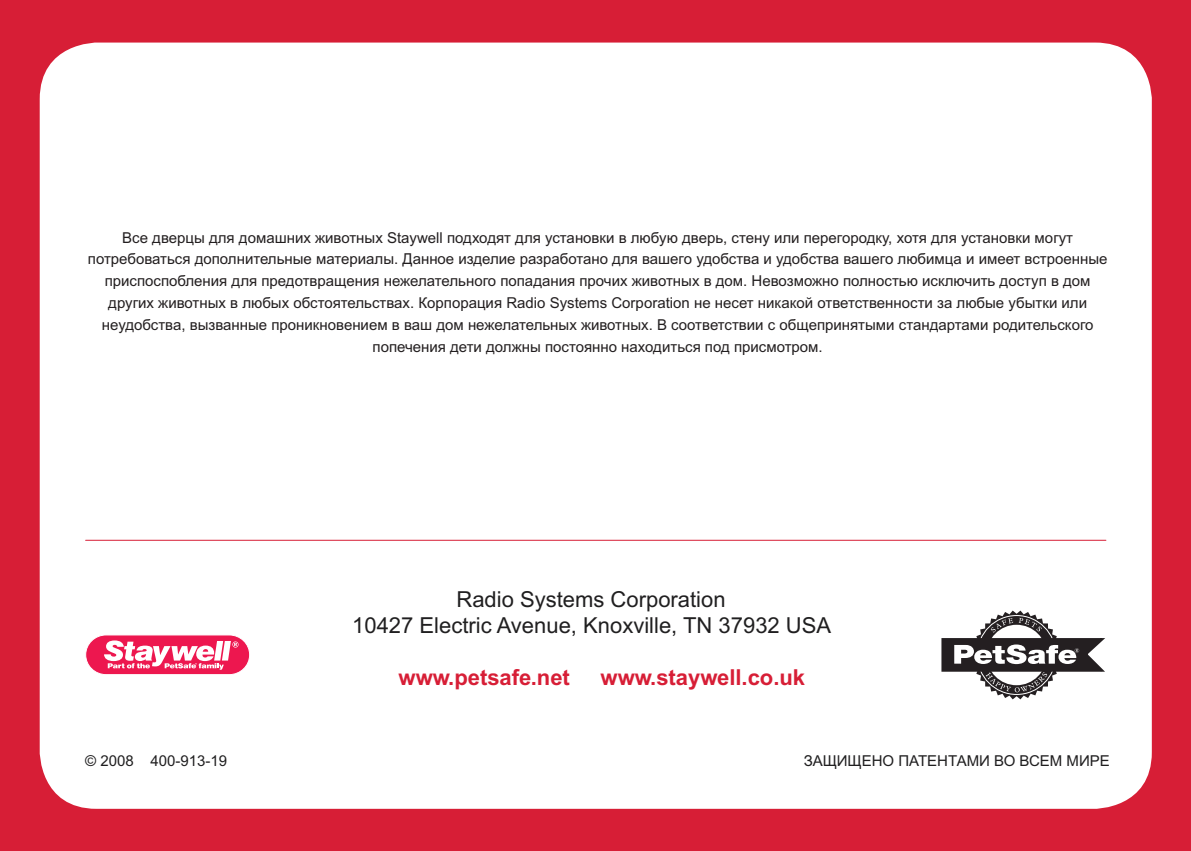
<style>
.page{position:relative;width:1191px;height:851px;background:#fff}
.page>*{position:absolute;margin:0;border:0;box-sizing:border-box;transform-origin:0 0}
.t1{font:22px/26px "Arial";color:#201f20;text-align:center}
.t2{font:700 22px "Arial";color:#d71e36}
.t3{font:15px/21.8px "Arial";color:#231f20;text-align:center}
.t4{font:15px "Arial";color:#201f20}
</style>
<div class="page">
<div style="left:0;top:0;width:1190px;height:850px;background:#d71e36"></div>
<div style="left:40px;top:43px;width:1111px;height:765px;background:#fff;border-radius:57px"></div>
<hr style="left:86px;top:539px;width:1019px;height:1px;background:#d71e36">
<svg style="left:941px;top:610px;width:164px;height:89px"></svg>
<div style="left:86px;top:634px;width:163px;height:40px;background:#ed174f;border-radius:20px"></div>
<div style="left:85px;top:634px;width:165px;height:40px;border:1px solid #fff;border-radius:20px"></div>
<svg style="left:104px;top:640px;width:134px;height:29px"></svg>
<p class="t3" style="left:88px;top:228px;width:1020px">Все дверцы для домашних животных Staywell подходят для установки в любую дверь, стену или перегородку, хотя для установки могут потребоваться дополнительные материалы. Данное изделие разработано для вашего удобства и удобства вашего любимца и имеет встроенные приспоспобления для предотвращения нежелательного попадания прочих животных в дом. Невозможно полностью исключить доступ в дом других животных в любых обстоятельствах. Корпорация Radio Systems Corporation не несет никакой ответственности за любые убытки или неудобства, вызванные проникновением в ваш дом нежелательных животных. В соответствии с общепринятыми стандартами родительского попечения дети должны постоянно находиться под присмотром.</p>
<h1 class="t1" style="left:352px;top:588px;width:480px">Radio Systems Corporation<br>10427 Electric Avenue, Knoxville, TN 37932 USA</h1>
<h1 class="t2" style="left:398px;top:668px;width:173px">www.petsafe.net</h1>
<h1 class="t2" style="left:600px;top:668px;width:206px">www.staywell.co.uk</h1>
<p class="t4" style="left:85px;top:754px;width:143px">© 2008 400-913-19</p>
<p class="t4" style="left:803px;top:754px;width:308px">ЗАЩИЩЕНО ПАТЕНТАМИ ВО ВСЕМ МИРЕ</p>
</div>
